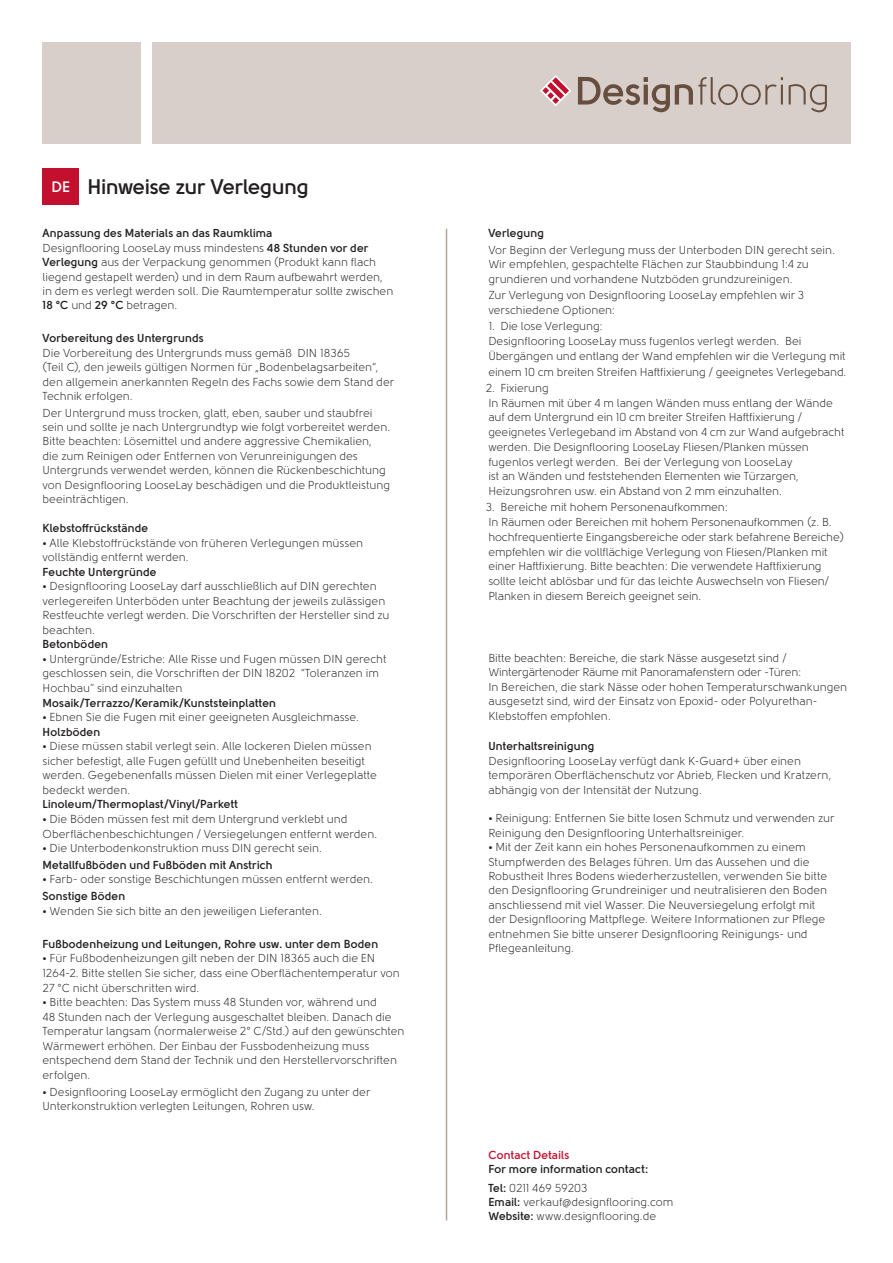
<style>
.page{position:relative;width:893px;height:1263px;background:#fff}
.page>*{position:absolute;margin:0;border:0;box-sizing:border-box;transform-origin:0 0}
.t1{font:700 21px "Solomon";letter-spacing:-.015em;color:#231f20}
.t2{font:700 15px "Solomon";color:#fff}
.t3{font:11.55px/14.4px "Solomon";letter-spacing:-.005em;color:#231f20}
.t4{font:700 11.55px "Solomon";letter-spacing:.005em;color:#231f20}
.t5{font:700 11.55px "Solomon";letter-spacing:.01em;color:#c3102f}
.s1{font-weight:700}
</style>
<div class="page">
<div style="left:152px;top:43px;width:698px;height:101px;background:#d8cfca"></div>
<svg style="left:578px;top:77px;width:205px;height:35px"></svg>
<svg style="left:789px;top:84px;width:38px;height:28px"></svg>
<svg style="left:540px;top:75px;width:31px;height:31px"></svg>
<div style="left:43px;top:43px;width:98px;height:101px;background:#d8cfca"></div>
<hr style="left:446px;top:229px;width:1px;height:991px;background:#b3a59e">
<div style="left:43px;top:168px;width:36px;height:36px;background:#c3102f"></div>
<p class="t2" style="left:51px;top:178px;width:20px">DE</p>
<p class="t1" style="left:87px;top:175px;width:223px">Hinweise zur Verlegung</p>
<p class="t4" style="left:43px;top:227px;width:231px">Anpassung des Materials an das Raumklima</p>
<p class="t3" style="left:43px;top:241px;width:352px">Designflooring LooseLay muss mindestens <span class="s1">48 Stunden vor der Verlegung</span> aus der Verpackung genommen (Produkt kann flach liegend gestapelt werden) und in dem Raum aufbewahrt werden, in dem es verlegt werden soll. Die Raumtemperatur sollte zwischen <span class="s1">18 °C</span> und <span class="s1">29 °C</span> betragen.</p>
<p class="t4" style="left:43px;top:332px;width:163px">Vorbereitung des Untergrunds</p>
<p class="t3" style="left:43px;top:346px;width:353px">Die Vorbereitung des Untergrunds muss gemäß DIN 18365<br>(Teil C), den jeweils gültigen Normen für „Bodenbelagsarbeiten“, den allgemein anerkannten Regeln des Fachs sowie dem Stand der Technik erfolgen.</p>
<p class="t3" style="left:43px;top:405px;width:349px">Der Untergrund muss trocken, glatt, eben, sauber und staubfrei sein und sollte je nach Untergrundtyp wie folgt vorbereitet werden.<br>Bitte beachten: Lösemittel und andere aggressive Chemikalien, die zum Reinigen oder Entfernen von Verunreinigungen des Untergrunds verwendet werden, können die Rückenbeschichtung von Designflooring LooseLay beschädigen und die Produktleistung beeinträchtigen.</p>
<p class="t4" style="left:43px;top:521px;width:107px">Klebstoffrückstände</p>
<p class="t3" style="left:43px;top:535px;width:322px">• Alle Klebstoffrückstände von früheren Verlegungen müssen vollständig entfernt werden.</p>
<p class="t4" style="left:43px;top:565px;width:116px">Feuchte Untergründe</p>
<p class="t3" style="left:43px;top:579px;width:349px">• Designflooring LooseLay darf ausschließlich auf DIN gerechten verlegereifen Unterböden unter Beachtung der jeweils zulässigen Restfeuchte verlegt werden. Die Vorschriften der Hersteller sind zu beachten.</p>
<p class="t4" style="left:43px;top:638px;width:67px">Betonböden</p>
<p class="t3" style="left:43px;top:652px;width:345px">• Untergründe/Estriche: Alle Risse und Fugen müssen DIN gerecht geschlossen sein, die Vorschriften der DIN 18202 “Toleranzen im<br>Hochbau” sind einzuhalten</p>
<p class="t4" style="left:43px;top:696px;width:235px">Mosaik/Terrazzo/Keramik/Kunststeinplatten</p>
<p class="t3" style="left:43px;top:710px;width:318px">• Ebnen Sie die Fugen mit einer geeigneten Ausgleichmasse.</p>
<p class="t4" style="left:43px;top:725px;width:59px">Holzböden</p>
<p class="t3" style="left:43px;top:739px;width:336px">• Diese müssen stabil verlegt sein. Alle lockeren Dielen müssen sicher befestigt, alle Fugen gefüllt und Unebenheiten beseitigt werden. Gegebenenfalls müssen Dielen mit einer Verlegeplatte bedeckt werden.</p>
<p class="t4" style="left:43px;top:798px;width:197px">Linoleum/Thermoplast/Vinyl/Parkett</p>
<p class="t3" style="left:43px;top:812px;width:336px">• Die Böden müssen fest mit dem Untergrund verklebt und<br>Oberflächenbeschichtungen / Versiegelungen entfernt werden.</p>
<p class="t3" style="left:43px;top:841px;width:281px">• Die Unterbodenkonstruktion muss DIN gerecht sein.</p>
<p class="t4" style="left:43px;top:858px;width:232px">Metallfußböden und Fußböden mit Anstrich</p>
<p class="t3" style="left:43px;top:872px;width:332px">• Farb- oder sonstige Beschichtungen müssen entfernt werden.</p>
<p class="t4" style="left:43px;top:889px;width:84px">Sonstige Böden</p>
<p class="t3" style="left:43px;top:903px;width:281px">• Wenden Sie sich bitte an den jeweiligen Lieferanten.</p>
<p class="t4" style="left:43px;top:937px;width:337px">Fußbodenheizung und Leitungen, Rohre usw. unter dem Boden</p>
<p class="t3" style="left:43px;top:951px;width:359px">• Für Fußbodenheizungen gilt neben der DIN 18365 auch die EN<br>1264-2. Bitte stellen Sie sicher, dass eine Oberflächentemperatur von<br>27 °C nicht überschritten wird.</p>
<p class="t3" style="left:43px;top:995px;width:364px">• Bitte beachten: Das System muss 48 Stunden vor, während und<br>48 Stunden nach der Verlegung ausgeschaltet bleiben. Danach die Temperatur langsam (normalerweise 2° C/Std.) auf den gewünschten Wärmewert erhöhen. Der Einbau der Fussbodenheizung muss entspechend dem Stand der Technik und den Herstellervorschriften erfolgen.</p>
<p class="t3" style="left:43px;top:1084px;width:330px">• Designflooring LooseLay ermöglicht den Zugang zu unter der<br>Unterkonstruktion verlegten Leitungen, Rohren usw.</p>
<p class="t4" style="left:488px;top:227px;width:57px">Verlegung</p>
<p class="t3" style="left:488px;top:243px;width:348px">Vor Beginn der Verlegung muss der Unterboden DIN gerecht sein.<br>Wir empfehlen, gespachtelte Flächen zur Staubbindung 1:4 zu grundieren und vorhandene Nutzböden grundzureinigen.</p>
<p class="t3" style="left:488px;top:288px;width:317px">Zur Verlegung von Designflooring LooseLay empfehlen wir 3 verschiedene Optionen:</p>
<p class="t3" style="left:488px;top:319px;width:360px;line-height:15.1px">1. Die lose Verlegung:<br>Designflooring LooseLay muss fugenlos verlegt werden. Bei Übergängen und entlang der Wand empfehlen wir die Verlegung mit einem 10 cm breiten Streifen Haftfixierung / geeignetes Verlegeband.</p>
<p class="t3" style="left:486px;top:381px;width:360px">2. Fixierung<br>In Räumen mit über 4 m langen Wänden muss entlang der Wände auf dem Untergrund ein 10 cm breiter Streifen Haftfixierung / geeignetes Verlegeband im Abstand von 4 cm zur Wand aufgebracht werden. Die Designflooring LooseLay Fliesen/Planken müssen fugenlos verlegt werden. Bei der Verlegung von LooseLay<br>ist an Wänden und feststehenden Elementen wie Türzargen, Heizungsrohren usw. ein Abstand von 2 mm einzuhalten.</p>
<p class="t3" style="left:486px;top:500px;width:360px">3. Bereiche mit hohem Personenaufkommen:<br>In Räumen oder Bereichen mit hohem Personenaufkommen (z. B. hochfrequentierte Eingangsbereiche oder stark befahrene Bereiche) empfehlen wir die vollflächige Verlegung von Fliesen/Planken mit einer Haftfixierung. Bitte beachten: Die verwendete Haftfixierung sollte leicht ablösbar und für das leichte Auswechseln von Fliesen/ Planken in diesem Bereich geeignet sein.</p>
<p class="t3" style="left:488px;top:651px;width:360px">Bitte beachten: Bereiche, die stark Nässe ausgesetzt sind / Wintergärtenoder Räume mit Panoramafenstern oder -Türen:<br>In Bereichen, die stark Nässe oder hohen Temperaturschwankungen ausgesetzt sind, wird der Einsatz von Epoxid- oder Polyurethan-Klebstoffen empfohlen.</p>
<p class="t3" style="left:488px;top:739px;width:344px"><span class="s1">Unterhaltsreinigung<br></span>Designflooring LooseLay verfügt dank K-Guard+ über einen temporären Oberflächenschutz vor Abrieb, Flecken und Kratzern, abhängig von der Intensität der Nutzung.</p>
<p class="t3" style="left:488px;top:811px;width:348px">• Reinigung: Entfernen Sie bitte losen Schmutz und verwenden zur<br>Reinigung den Designflooring Unterhaltsreiniger.</p>
<p class="t3" style="left:488px;top:840px;width:340px">• Mit der Zeit kann ein hohes Personenaufkommen zu einem Stumpfwerden des Belages führen. Um das Aussehen und die Robustheit Ihres Bodens wiederherzustellen, verwenden Sie bitte den Designflooring Grundreiniger und neutralisieren den Boden anschliessend mit viel Wasser. Die Neuversiegelung erfolgt mit der Designflooring Mattpflege. Weitere Informationen zur Pflege entnehmen Sie bitte unserer Designflooring Reinigungs- und Pflegeanleitung.</p>
<p class="t5" style="left:488px;top:1148px;width:82px">Contact Details</p>
<p class="t4" style="left:488px;top:1162px;width:162px">For more information contact:</p>
<p class="t3" style="left:488px;top:1180px;width:186px"><span class="s1">Tel:</span> 0211 469 59203<br><span class="s1">Email:</span> verkauf@designflooring.com<br><span class="s1">Website:</span> www.designflooring.de</p>
</div>
